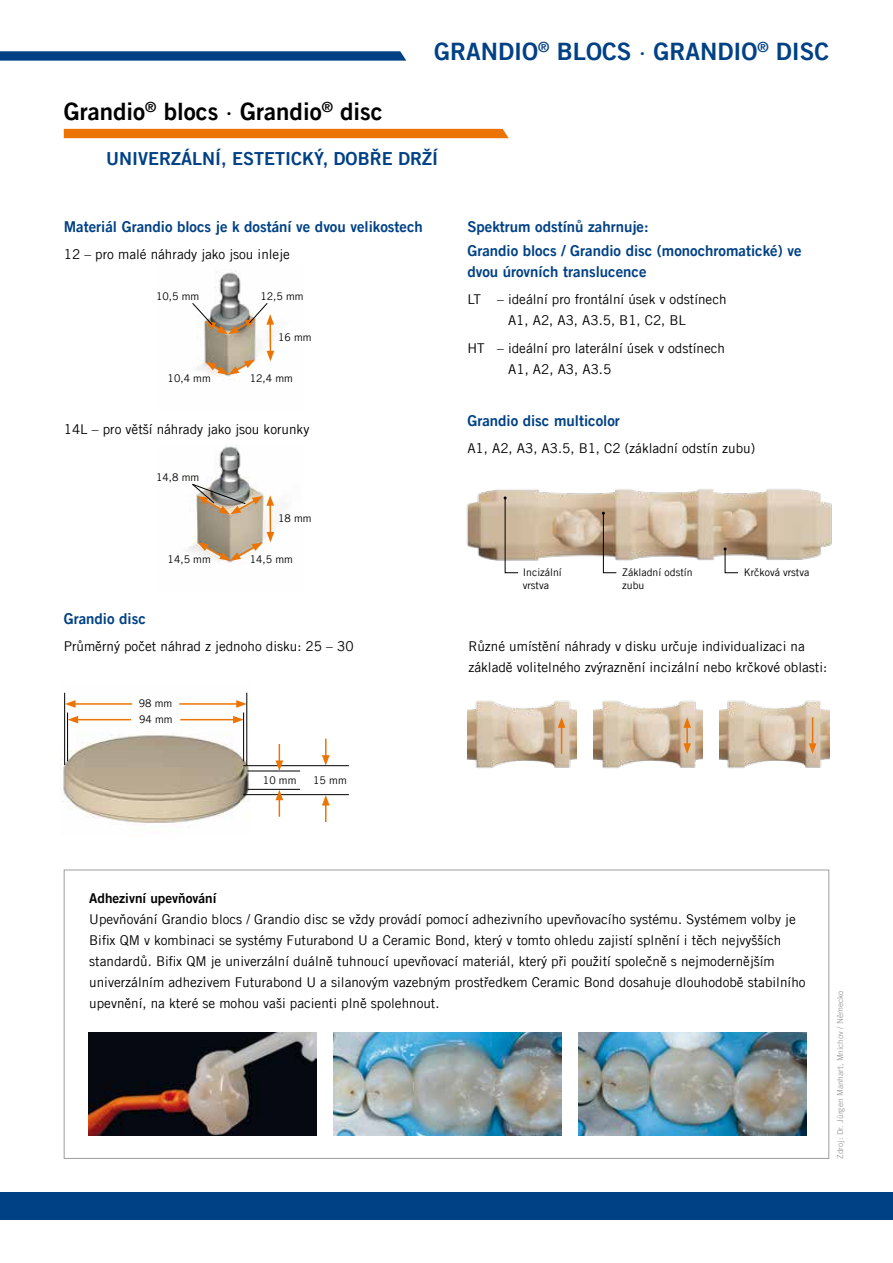
<style>
.page{position:relative;width:893px;height:1263px;background:#fff}
.page>*{position:absolute;margin:0;border:0;box-sizing:border-box;transform-origin:0 0}
.t1{font:24px "Trade Gothic LT Com Bd 2";color:#004185}
.t2{font:24px "Trade Gothic LT Com Bd 2";color:#000}
.t3{font:18px "Trade Gothic LT Com Bd 2";color:#004185}
.t4{font:15px/24.3px "Trade Gothic LT Com Bd 2";color:#004185}
.t5{font:13.5px/21px "Trade Gothic LT Com";color:#000}
.t6{font:13.5px "Trade Gothic LT Com Bd 2";color:#000}
.t7{font:10.5px/12.6px "Trade Gothic LT Com";color:#000}
.t8{font:8.25px "Trade Gothic LT Com";color:#9c9e9f}
.s1{font-family:"Trade Gothic LT Com"}
</style>
<div class="page">
<div style="left:0;top:1192px;width:893px;height:28px;background:#004185"></div>
<svg style="left:0;top:51px;width:406px;height:10px;background:#114e8d"></svg>
<img style="left:62px;top:692px;width:189px;height:131px">
<hr style="left:64px;top:693px;width:1px;height:72px;background:#000">
<hr style="left:246px;top:693px;width:1px;height:72px;background:#000">
<hr style="left:73px;top:703px;width:59px;height:2px;background:#ec7404">
<svg style="left:65px;top:700px;width:11px;height:8px"></svg>
<hr style="left:179px;top:703px;width:60px;height:2px;background:#ec7404">
<svg style="left:236px;top:700px;width:11px;height:8px"></svg>
<hr style="left:67px;top:712px;width:1px;height:49px;background:#000">
<hr style="left:76px;top:719px;width:55px;height:1px;background:#ec7404">
<svg style="left:68px;top:716px;width:10px;height:7px"></svg>
<hr style="left:180px;top:719px;width:55px;height:1px;background:#ec7404">
<svg style="left:233px;top:716px;width:10px;height:7px"></svg>
<hr style="left:243px;top:712px;width:1px;height:49px;background:#000">
<hr style="left:247px;top:771px;width:53px;height:1px;background:#000">
<hr style="left:247px;top:789px;width:53px;height:1px;background:#000">
<svg style="left:322px;top:739px;width:8px;height:26px"></svg>
<svg style="left:322px;top:795px;width:8px;height:27px"></svg>
<hr style="left:243px;top:765px;width:106px;height:1px;background:#000">
<hr style="left:243px;top:794px;width:106px;height:1px;background:#000">
<svg style="left:276px;top:744px;width:7px;height:27px"></svg>
<svg style="left:276px;top:790px;width:7px;height:27px"></svg>
<img style="left:197px;top:270px;width:78px;height:107px">
<hr style="left:269px;top:322px;width:2px;height:31px;background:#ec7404">
<svg style="left:267px;top:351px;width:7px;height:10px"></svg>
<svg style="left:206px;top:360px;width:49px;height:15px"></svg>
<svg style="left:192px;top:302px;width:82px;height:32px"></svg>
<img style="left:187px;top:446px;width:88px;height:117px">
<hr style="left:269px;top:503px;width:2px;height:31px;background:#ec7404">
<svg style="left:198px;top:532px;width:76px;height:29px"></svg>
<svg style="left:192px;top:483px;width:82px;height:31px"></svg>
<div style="left:64px;top:129px;width:445px;height:9px;background:#ec7404"></div>
<img style="left:88px;top:1032px;width:229px;height:103px">
<img style="left:333px;top:1032px;width:229px;height:103px">
<img style="left:579px;top:1032px;width:228px;height:103px">
<img style="left:466px;top:489px;width:366px;height:85px">
<svg style="left:504px;top:496px;width:15px;height:77px"></svg>
<svg style="left:602px;top:512px;width:15px;height:61px"></svg>
<svg style="left:724px;top:547px;width:15px;height:26px"></svg>
<img style="left:467px;top:700px;width:110px;height:68px">
<svg style="left:558px;top:717px;width:7px;height:37px"></svg>
<img style="left:594px;top:700px;width:109px;height:69px">
<hr style="left:686px;top:725px;width:2px;height:21px;background:#ec7404">
<svg style="left:683px;top:717px;width:8px;height:11px"></svg>
<svg style="left:683px;top:743px;width:8px;height:11px"></svg>
<img style="left:720px;top:700px;width:109px;height:68px">
<svg style="left:809px;top:717px;width:7px;height:37px"></svg>
<h1 class="t1" style="left:434px;top:37px;width:397px">GRANDIO<sup>®</sup> BLOCS <span class="s1">·</span> GRANDIO<sup>®</sup> DISC</h1>
<h1 class="t2" style="left:64px;top:97px;width:321px">Grandio<sup>®</sup> blocs <span class="s1">·</span> Grandio<sup>®</sup> disc</h1>
<h2 class="t3" style="left:106px;top:147px;width:333px">UNIVERZÁLNÍ, ESTETICKÝ, DOBŘE DRŽÍ</h2>
<p class="t4" style="left:64px;top:214px;width:361px">Materiál Grandio blocs je k dostání ve dvou velikostech</p>
<p class="t5" style="left:64px;top:244px;width:228px">12 – pro malé náhrady jako jsou inleje</p>
<p class="t7" style="left:156px;top:289px;width:45px">10,5 mm</p>
<p class="t7" style="left:260px;top:289px;width:45px">12,5 mm</p>
<p class="t7" style="left:278px;top:331px;width:35px">16 mm</p>
<p class="t7" style="left:168px;top:372px;width:45px">10,4 mm</p>
<p class="t7" style="left:250px;top:372px;width:45px">12,4 mm</p>
<p class="t5" style="left:64px;top:418px;width:247px">14L – pro větší náhrady jako jsou korunky</p>
<p class="t7" style="left:156px;top:471px;width:45px">14,8 mm</p>
<p class="t7" style="left:278px;top:512px;width:35px">18 mm</p>
<p class="t7" style="left:168px;top:553px;width:45px">14,5 mm</p>
<p class="t7" style="left:250px;top:553px;width:45px">14,5 mm</p>
<p class="t4" style="left:64px;top:606px;width:84px">Grandio disc</p>
<p class="t5" style="left:64px;top:636px;width:291px">Průměrný počet náhrad z jednoho disku: 25 – 30</p>
<p class="t7" style="left:139px;top:696px;width:35px;line-height:15.9px">98 mm<br>94 mm</p>
<p class="t7" style="left:263px;top:774px;width:35px">10 mm</p>
<p class="t7" style="left:313px;top:774px;width:35px">15 mm</p>
<p class="t4" style="left:467px;top:214px;width:336px">Spektrum odstínů zahrnuje:<br>Grandio blocs / Grandio disc (monochromatické) ve</p>
<p class="t4" style="left:467px;top:259px;width:181px">dvou úrovních translucence</p>
<p class="t5" style="left:467px;top:289px;width:261px;text-align:center">LT – ideální pro frontální úsek v odstínech<br>A1, A2, A3, A3.5, B1, C2, BL</p>
<p class="t5" style="left:508px;top:337px;width:218px;text-indent:-41px">HT – ideální pro laterální úsek v odstínech<br>A1, A2, A3, A3.5</p>
<p class="t4" style="left:467px;top:408px;width:154px">Grandio disc multicolor</p>
<p class="t5" style="left:467px;top:437px;width:289px">A1, A2, A3, A3.5, B1, C2 (základní odstín zubu)</p>
<p class="t7" style="left:523px;top:566px;width:41px">Incizální vrstva</p>
<p class="t7" style="left:622px;top:566px;width:72px">Základní odstín zubu</p>
<p class="t7" style="left:744px;top:566px;width:67px">Krčková vrstva</p>
<p class="t5" style="left:468px;top:636px;width:360px">Různé umístění náhrady v disku určuje individualizaci na základě volitelného zvýraznění incizální nebo krčkové oblasti:</p>
<p class="t6" style="left:89px;top:890px;width:129px">Adhezivní upevňování</p>
<p class="t5" style="left:89px;top:909px;width:718px">Upevňování Grandio blocs / Grandio disc se vždy provádí pomocí adhezivního upevňovacího systému. Systémem volby je Bifix QM v kombinaci se systémy Futurabond U a Ceramic Bond, který v tomto ohledu zajistí splnění i těch nejvyšších standardů. Bifix QM je univerzální duálně tuhnoucí upevňovací materiál, který při použití společně s nejmodernějším univerzálním adhezivem Futurabond U a silanovým vazebným prostředkem Ceramic Bond dosahuje dlouhodobě stabilního upevnění, na které se mohou vaši pacienti plně spolehnout.</p>
<p class="t8" style="left:835px;top:1159px;width:170px;rotate:-90deg">Zdroj: Dr. Jürgen Manhart, Mnichov / Německo</p>
</div>
